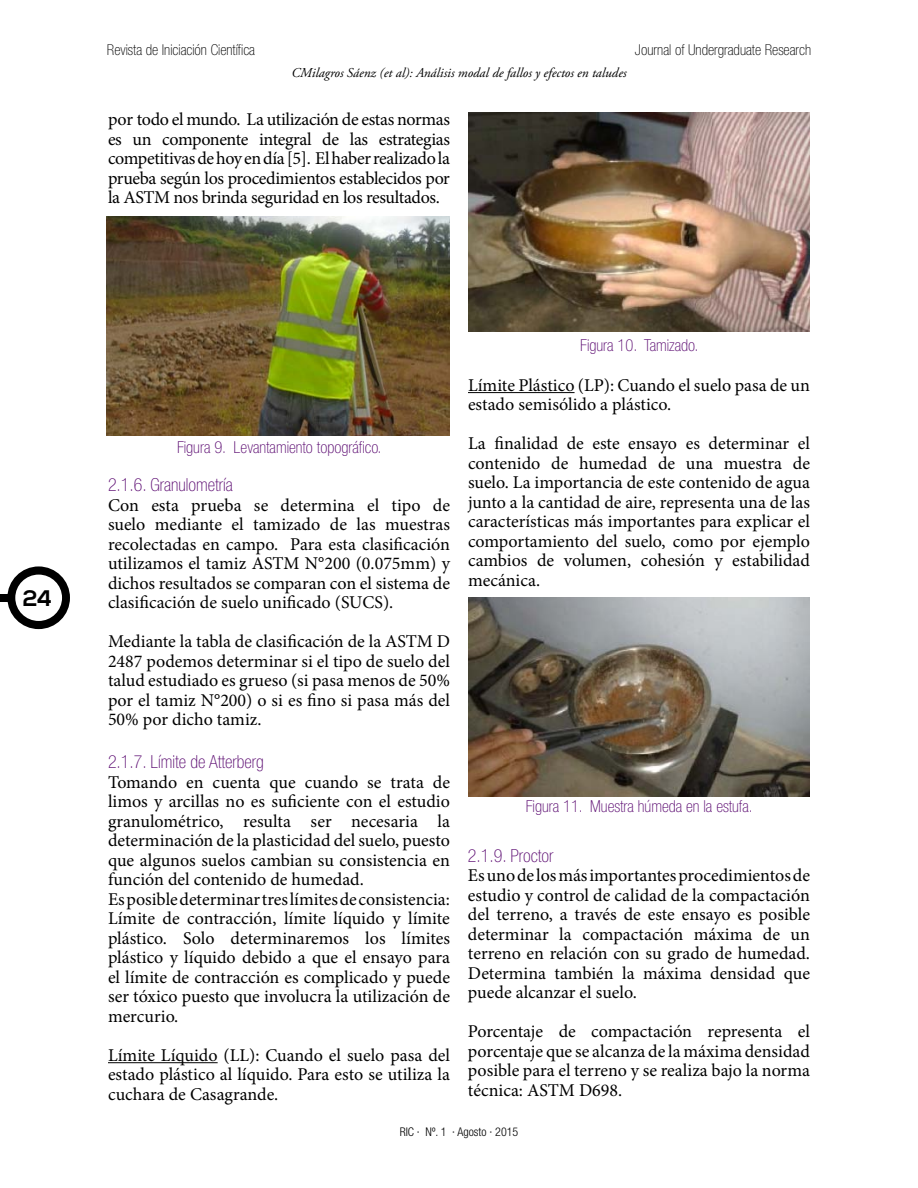
<style>
.page{position:relative;width:918px;height:1188px;background:#fff}
.page>*{position:absolute;margin:0;border:0;box-sizing:border-box;transform-origin:0 0}
.t1{font:700 22.5px "Nexa";color:#000}
.t2{font:18px/19.5px "Minion Pro";color:#000;text-align:justify}
.t3{font:100 condensed 18px "Helvetica Neue LT Pro";color:#5a0970}
.t4{font:100 condensed 16.5px "Helvetica Neue LT Pro";color:#5a0970}
.t5{font:100 condensed 15px "Helvetica Neue LT Pro";color:#000}
.t6{font:italic 13.5px "Adobe Garamond Pro";color:#000}
.t7{font:300 condensed 12px "Helvetica Neue LT Pro";color:#000}
</style>
<div class="page">
<div style="left:7px;top:566px;width:63px;height:63px;background:#000;border-radius:50%"></div>
<div style="left:0;top:594px;width:17px;height:8px;background:#000"></div>
<div style="left:15px;top:575px;width:47px;height:46px;background:#fff;border-radius:50%"></div>
<img style="left:107px;top:216px;width:343px;height:220px">
<hr style="left:108px;top:1062px;width:110px;height:1px;background:#000">
<img style="left:468px;top:112px;width:342px;height:220px">
<hr style="left:468px;top:392px;width:107px;height:1px;background:#000">
<img style="left:468px;top:598px;width:342px;height:198px">
<p class="t1" style="left:23px;top:585px;width:31px">24</p>
<p class="t5" style="left:107px;top:42px;width:150px">Revista de Iniciación Científica</p>
<p class="t5" style="left:635px;top:42px;width:178px">Journal of Undergraduate Research</p>
<p class="t6" style="left:291px;top:65px;width:337px">CMilagros Sáenz (et al): Análisis modal de fallos y efectos en taludes</p>
<p class="t2" style="left:108px;top:110px;width:344px">por todo el mundo. La utilización de estas normas es un componente integral de las estrategias competitivas de hoy en día [5]. El haber realizado la prueba según los procedimientos establecidos por la ASTM nos brinda seguridad en los resultados.</p>
<p class="t4" style="left:177px;top:438px;width:206px">Figura 9. Levantamiento topográfico.</p>
<p class="t3" style="left:108px;top:475px;width:126px">2.1.6. Granulometría</p>
<p class="t2" style="left:108px;top:495px;width:344px">Con esta prueba se determina el tipo de suelo mediante el tamizado de las muestras recolectadas en campo. Para esta clasificación utilizamos el tamiz ASTM N°200 (0.075mm) y dichos resultados se comparan con el sistema de clasificación de suelo unificado (SUCS).</p>
<p class="t2" style="left:108px;top:632px;width:344px">Mediante la tabla de clasificación de la ASTM D 2487 podemos determinar si el tipo de suelo del talud estudiado es grueso (si pasa menos de 50% por el tamiz N°200) o si es fino si pasa más del 50% por dicho tamiz.</p>
<p class="t3" style="left:108px;top:752px;width:157px">2.1.7. Límite de Atterberg</p>
<p class="t2" style="left:108px;top:773px;width:344px">Tomando en cuenta que cuando se trata de limos y arcillas no es suficiente con el estudio granulométrico, resulta ser necesaria la determinación de la plasticidad del suelo, puesto que algunos suelos cambian su consistencia en función del contenido de humedad.</p>
<p class="t2" style="left:108px;top:890px;width:344px">Es posible determinar tres límites de consistencia:<br>Límite de contracción, límite líquido y límite plástico. Solo determinaremos los límites plástico y líquido debido a que el ensayo para el límite de contracción es complicado y puede ser tóxico puesto que involucra la utilización de mercurio.</p>
<p class="t2" style="left:108px;top:1046px;width:343px">Límite Líquido (LL): Cuando el suelo pasa del estado plástico al líquido. Para esto se utiliza la cuchara de Casagrande.</p>
<p class="t4" style="left:580px;top:336px;width:119px">Figura 10. Tamizado.</p>
<p class="t2" style="left:468px;top:375px;width:343px">Límite Plástico (LP): Cuando el suelo pasa de un estado semisólido a plástico.</p>
<p class="t2" style="left:468px;top:434px;width:344px">La finalidad de este ensayo es determinar el contenido de humedad de una muestra de suelo. La importancia de este contenido de agua junto a la cantidad de aire, representa una de las características más importantes para explicar el comportamiento del suelo, como por ejemplo cambios de volumen, cohesión y estabilidad mecánica.</p>
<p class="t4" style="left:526px;top:797px;width:228px">Figura 11. Muestra húmeda en la estufa.</p>
<p class="t3" style="left:468px;top:846px;width:87px">2.1.9. Proctor</p>
<p class="t2" style="left:468px;top:866px;width:344px">Es uno de los más importantes procedimientos de estudio y control de calidad de la compactación del terreno, a través de este ensayo es posible determinar la compactación máxima de un terreno en relación con su grado de humedad.<br>Determina también la máxima densidad que puede alcanzar el suelo.</p>
<p class="t2" style="left:468px;top:1022px;width:344px">Porcentaje de compactación representa el porcentaje que se alcanza de la máxima densidad posible para el terreno y se realiza bajo la norma técnica: ASTM D698.</p>
<p class="t7" style="left:400px;top:1125px;width:120px">RIC · Nº. 1 · Agosto · 2015</p>
</div>
